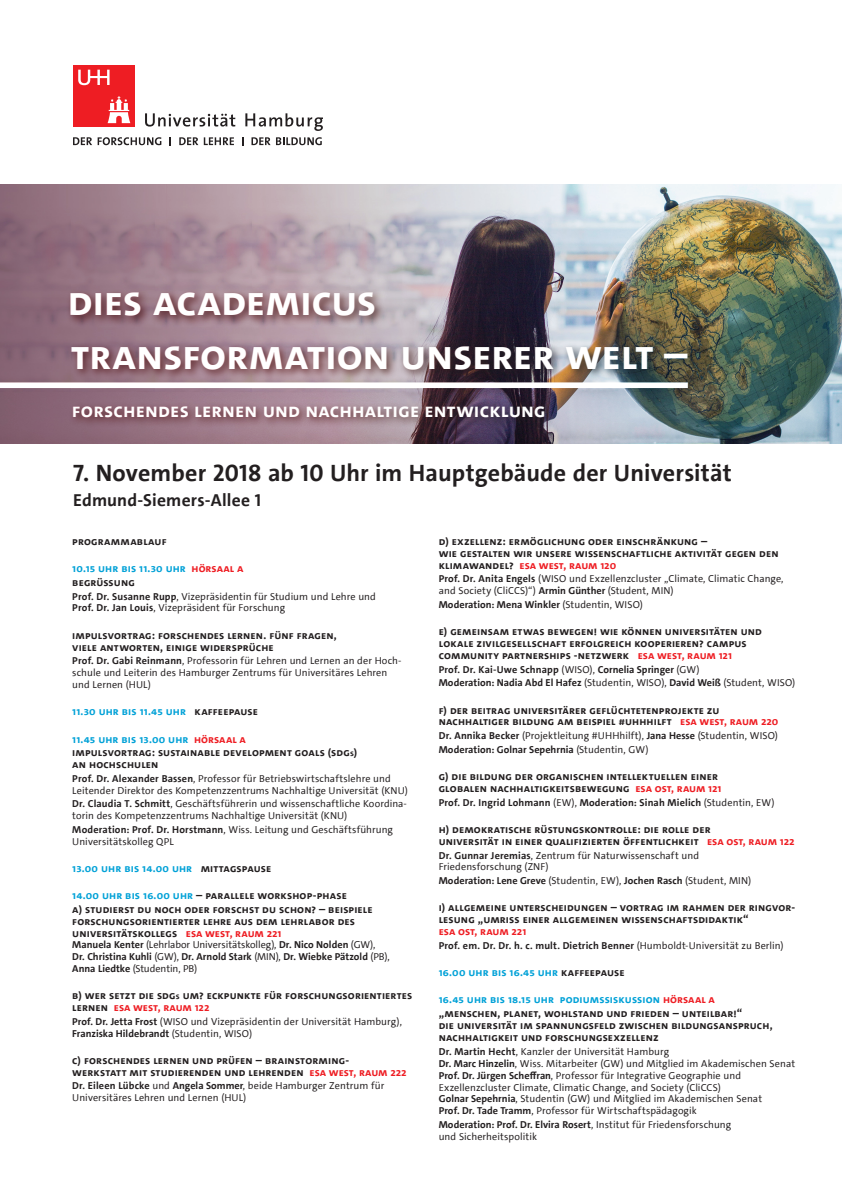
<style>
.page{position:relative;width:842px;height:1191px;background:#fff}
.page>*{position:absolute;margin:0;border:0;box-sizing:border-box;transform-origin:0 0}
.UHH_Titel_Plakat{font:42.5px "The Sans UHH Bold Caps";letter-spacing:-.01em;color:#fff}
.UHH_Veranstaltung{font:700 24px "The Sans UHH";letter-spacing:.01em;color:#231f20}
.UHH_Veranstaltung-2{font:20px "The Sans UHH Bold Caps";letter-spacing:.01em;color:#fff}
.UHH_Veranstaltung-3{font:700 17.5px "The Sans UHH";letter-spacing:.01em;color:#231f20}
.UHH_Zusatzinformatio{font:11.25px/11.8px "The Sans UHH Bold Caps";letter-spacing:.01em;color:#231f20}
.UHH_Zusatzinformatio-2{font:11.25px "The Sans UHH Bold Caps";letter-spacing:.01em;color:#00a1d7}
.UHH_Veranstaltung-4{font:11.25px "The Sans UHH Bold Caps";letter-spacing:.015em;color:#231f20}
.UHH_Zusatzinformatio-3{font:10.2px/11.8px "The Sans UHH";letter-spacing:.01em;color:#231f20}
.UHH_Zusatzinformatio-4{font:700 10.2px/11.8px "The Sans UHH";letter-spacing:.005em;color:#231f20}
.s1{color:#ee1d23}
.s2{font-weight:700}
.s3{color:#231f20}
.s4{font-size:8.5px}
.s5{color:#00a1d7}
.s6{font-weight:400}
</style>
<div class="page">
<svg style="left:145px;top:113px;width:90px;height:14px"></svg>
<svg style="left:245px;top:113px;width:78px;height:18px"></svg>
<div style="left:73px;top:65px;width:61px;height:61px;background:#ee1d23"></div>
<svg style="left:108px;top:96px;width:22px;height:27px"></svg>
<svg style="left:78px;top:70px;width:32px;height:15px"></svg>
<svg style="left:73px;top:137px;width:19px;height:8px"></svg>
<svg style="left:98px;top:137px;width:63px;height:8px"></svg>
<svg style="left:179px;top:137px;width:19px;height:8px"></svg>
<svg style="left:204px;top:137px;width:30px;height:8px"></svg>
<svg style="left:251px;top:137px;width:71px;height:8px"></svg>
<img style="left:0;top:184px;width:842px;height:259px">
<p class="UHH_Titel_Plakat" style="left:67px;top:273px;width:311px">Dies Academicus</p>
<p class="UHH_Titel_Plakat" style="left:71px;top:327px;width:618px">Transformation unserer Welt –</p>
<p class="UHH_Veranstaltung-2" style="left:72px;top:398px;width:475px">Forschendes Lernen und nachhaltige Entwicklung</p>
<p class="UHH_Veranstaltung" style="left:73px;top:458px;width:660px">7. November 2018 ab 10 Uhr im Hauptgebäude der Universität</p>
<p class="UHH_Veranstaltung-3" style="left:73px;top:489px;width:190px">Edmund-Siemers-Allee 1</p>
<p class="UHH_Veranstaltung-4" style="left:72px;top:534px;width:96px">Programmablauf</p>
<p class="UHH_Zusatzinformatio-2" style="left:72px;top:561px;width:173px">10.15 Uhr bis 11.30 Uhr <span class="s1">Hörsaal A</span></p>
<p class="UHH_Zusatzinformatio" style="left:72px;top:576px;width:64px">Begrüßung</p>
<p class="UHH_Zusatzinformatio-3" style="left:72px;top:590px;width:305px"><span class="s2">Prof. Dr. Susanne Rupp</span>, Vizepräsidentin für Studium und Lehre und<br><span class="s2">Prof. Dr. Jan Louis</span>, Vizepräsident für Forschung</p>
<p class="UHH_Zusatzinformatio" style="left:72px;top:629px;width:266px">Impulsvortrag: Forschendes Lernen. Fünf Fragen, viele Antworten, einige Widersprüche</p>
<p class="UHH_Zusatzinformatio-3" style="left:72px;top:655px;width:331px"><span class="s2">Prof. Dr. Gabi Reinmann</span>, Professorin für Lehren und Lernen an der Hoch&shy;schule und Leiterin des Hamburger Zentrums für Universitäres Lehren und Lernen (HUL)</p>
<p class="UHH_Zusatzinformatio-2" style="left:72px;top:704px;width:187px">11.30 Uhr bis 11.45 Uhr <span class="s3">KaffeePause</span></p>
<p class="UHH_Zusatzinformatio-2" style="left:72px;top:731px;width:175px">11.45 Uhr bis 13.00 Uhr <span class="s1">Hörsaal A</span></p>
<p class="UHH_Zusatzinformatio" style="left:72px;top:746px;width:287px">Impulsvortrag: Sustainable Development Goals (SDG<span class="s4">s</span>) an Hochschulen</p>
<p class="UHH_Zusatzinformatio-3" style="left:72px;top:772px;width:337px"><span class="s2">Prof. Dr. Alexander Bassen</span>, Professor für Betriebswirtschaftslehre und<br>Leitender Direktor des Kompetenzzentrums Nachhaltige Universität (KNU)</p>
<p class="UHH_Zusatzinformatio-3" style="left:72px;top:798px;width:336px"><span class="s2">Dr. Claudia T. Schmitt</span>, Geschäftsführerin und wissenschaftliche Koordina&shy;torin des Kompetenzzentrums Nachhaltige Universität (KNU)</p>
<p class="UHH_Zusatzinformatio-3" style="left:72px;top:823px;width:322px"><span class="s2">Moderation: Prof. Dr. Horstmann</span>, Wiss. Leitung und Geschäftsführung<br>Universitätskolleg QPL</p>
<p class="UHH_Zusatzinformatio-2" style="left:72px;top:861px;width:201px">13.00 Uhr bis 14.00 Uhr <span class="s3">Mittagspause</span></p>
<p class="UHH_Zusatzinformatio" style="left:72px;top:889px;width:276px"><span class="s5">14.00 Uhr bis 16.00 Uhr</span> – parallele Workshop-Phase</p>
<p class="UHH_Zusatzinformatio" style="left:72px;top:903px;width:302px">a) Studierst du noch oder forschst du schon? – Beispiele forschungsorientierter Lehre aus dem Lehrlabor des<br>Universitätskollegs <span class="s1">ESA West, Raum 221</span></p>
<p class="UHH_Zusatzinformatio-4" style="left:72px;top:939px;width:319px">Manuela Kenter <span class="s6">(Lehrlabor Universitätskolleg),</span> Dr. Nico Nolden <span class="s6">(GW),<br></span>Dr. Christina Kuhli <span class="s6">(GW),</span> Dr. Arnold Stark <span class="s6">(MIN),</span> Dr. Wiebke Pätzold <span class="s6">(PB),<br></span>Anna Liedtke <span class="s6">(Studentin, PB)</span></p>
<p class="UHH_Zusatzinformatio" style="left:72px;top:989px;width:341px">b) Wer setzt die SDG<span class="s4">s</span> um? Eckpunkte für forschungsorientiertes<br>Lernen <span class="s1">ESA West, Raum 122</span></p>
<p class="UHH_Zusatzinformatio-3" style="left:72px;top:1015px;width:331px"><span class="s2">Prof. Dr. Jetta Frost</span> (WISO und Vizepräsidentin der Universität Hamburg),<br><span class="s2">Franziska Hildebrandt</span> (Studentin, WISO)</p>
<p class="UHH_Zusatzinformatio" style="left:72px;top:1054px;width:336px">c) Forschendes Lernen und Prüfen – Brainstorming-<br>Werkstatt mit Studierenden und Lehrenden <span class="s1">ESA West, Raum 222</span></p>
<p class="UHH_Zusatzinformatio-3" style="left:72px;top:1080px;width:314px"><span class="s2">Dr. Eileen Lübcke</span> und <span class="s2">Angela Sommer</span>, beide Hamburger Zentrum für<br>Universitäres Lehren und Lernen (HUL)</p>
<p class="UHH_Zusatzinformatio" style="left:439px;top:535px;width:341px">d) Exzellenz: Ermöglichung oder Einschränkung –<br>Wie gestalten wir unsere wissenschaftliche Aktivität gegen den<br>Klimawandel? <span class="s1">ESA West, Raum 120</span></p>
<p class="UHH_Zusatzinformatio-3" style="left:439px;top:573px;width:346px"><span class="s2">Prof. Dr. Anita Engels</span> (WISO und Exzellenzcluster „Climate, Climatic Change, and Society (CliCCS)“) <span class="s2">Armin Günther</span> (Student, MIN)</p>
<p class="UHH_Zusatzinformatio-4" style="left:439px;top:598px;width:206px">Moderation: Mena Winkler <span class="s6">(Studentin, WISO)</span></p>
<p class="UHH_Zusatzinformatio" style="left:439px;top:625px;width:325px">e) Gemeinsam etwas bewegen! Wie können Universitäten und lokale Zivilgesellschaft erfolgreich kooperieren? Campus<br>Community Partnerships -Netzwerk <span class="s1">ESA West, Raum 121</span></p>
<p class="UHH_Zusatzinformatio-4" style="left:439px;top:663px;width:262px">Prof. Dr. Kai-Uwe Schnapp <span class="s6">(WISO),</span> Cornelia Springer <span class="s6">(GW)</span></p>
<p class="UHH_Zusatzinformatio-4" style="left:439px;top:677px;width:358px">Moderation: Nadia Abd El Hafez <span class="s6">(Studentin, WISO),</span> David Weiß <span class="s6">(Student, WISO)</span></p>
<p class="UHH_Zusatzinformatio" style="left:439px;top:704px;width:341px">f) Der Beitrag universitärer Geflüchtetenprojekte zu nachhaltiger Bildung am Beispiel #UHHhilft <span class="s1">ESA West, Raum 220</span></p>
<p class="UHH_Zusatzinformatio-3" style="left:439px;top:730px;width:341px"><span class="s2">Dr. Annika Becker</span> (Projektleitung #UHHhilft), <span class="s2">Jana Hesse</span> (Studentin, WISO)</p>
<p class="UHH_Zusatzinformatio-4" style="left:439px;top:743px;width:211px">Moderation: Golnar Sepehrnia <span class="s6">(Studentin, GW)</span></p>
<p class="UHH_Zusatzinformatio" style="left:439px;top:770px;width:284px">g) Die Bildung der organischen Intellektuellen einer globalen Nachhaltigkeitsbewegung <span class="s1">ESA Ost, Raum 121</span></p>
<p class="UHH_Zusatzinformatio-4" style="left:439px;top:796px;width:337px">Prof. Dr. Ingrid Lohmann <span class="s6">(EW),</span> Moderation: Sinah Mielich <span class="s6">(Studentin, EW)</span></p>
<p class="UHH_Zusatzinformatio" style="left:439px;top:823px;width:357px">h) Demokratische Rüstungskontrolle: Die Rolle der<br>Universität in einer qualifizierten Öffentlichkeit <span class="s1">ESA Ost, Raum 122</span></p>
<p class="UHH_Zusatzinformatio-3" style="left:439px;top:849px;width:262px"><span class="s2">Dr. Gunnar Jeremias</span>, Zentrum für Naturwissenschaft und<br>Friedensforschung (ZNF)</p>
<p class="UHH_Zusatzinformatio-4" style="left:439px;top:874px;width:314px">Moderation: Lene Greve <span class="s6">(Studentin, EW),</span> Jochen Rasch <span class="s6">(Student, MIN)</span></p>
<p class="UHH_Zusatzinformatio" style="left:439px;top:901px;width:358px">i) Allgemeine Unterscheidungen – Vortrag im Rahmen der Ringvor&shy;lesung „Umriss einer allgemeinen Wissenschaftsdidaktik“<br><span class="s1">ESA Ost, Raum 221</span></p>
<p class="UHH_Zusatzinformatio-4" style="left:439px;top:939px;width:346px">Prof. em. Dr. Dr. h. c. mult. Dietrich Benner <span class="s6">(Humboldt-Universität zu Berlin)</span></p>
<p class="UHH_Zusatzinformatio-2" style="left:439px;top:965px;width:187px">16.00 Uhr bis 16.45 Uhr <span class="s3">KaffeePause</span></p>
<p class="UHH_Zusatzinformatio-2" style="left:439px;top:992px;width:278px">16.45 Uhr bis 18.15 Uhr Podiumssiskussion <span class="s1">Hörsaal A</span></p>
<p class="UHH_Zusatzinformatio" style="left:439px;top:1007px;width:335px">„Menschen, Planet, Wohlstand und Frieden – Unteilbar!“<br>Die Universität im Spannungsfeld zwischen Bildungsanspruch,<br>Nachhaltigkeit und Forschungsexzellenz</p>
<p class="UHH_Zusatzinformatio-3" style="left:439px;top:1045px;width:358px"><span class="s2">Dr. Martin Hecht</span>, Kanzler der Universität Hamburg<br><span class="s2">Dr. Marc Hinzelin</span>, Wiss. Mitarbeiter (GW) und Mitglied im Akademischen Senat <span class="s2">Prof. Dr. Jürgen Scheffran</span>, Professor für Integrative Geographie und Exzellenzcluster Climate, Climatic Change, and Society (CliCCS)<br><span class="s2">Golnar Sepehrnia</span>, Studentin (GW) und Mitglied im Akademischen Senat<br><span class="s2">Prof. Dr. Tade Tramm</span>, Professor für Wirtschaftspädagogik</p>
<p class="UHH_Zusatzinformatio-3" style="left:439px;top:1118px;width:294px"><span class="s2">Moderation: Prof. Dr. Elvira Rosert</span>, Institut für Friedensforschung und Sicherheitspolitik</p>
</div>
